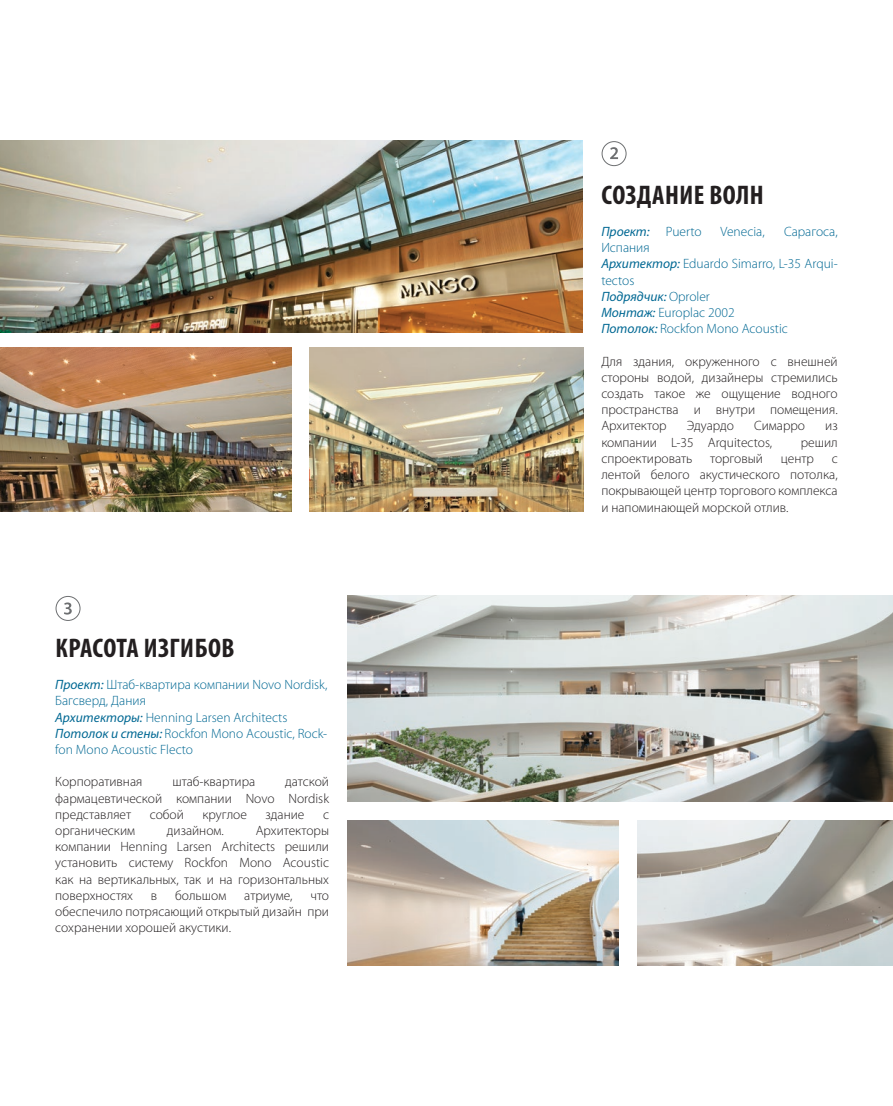
<style>
.page{position:relative;width:893px;height:1106px;background:#fff}
.page>*{position:absolute;margin:0;border:0;box-sizing:border-box;transform-origin:0 0}
.t1{font:700 condensed 27px "Myriad Pro";letter-spacing:.02em;color:#231f20}
.t2{font:300 13.5px/16.2px "Myriad Pro";color:#231f20;text-align:justify}
.t3{font:300 13.5px/16.2px "Myriad Pro";color:#006893}
.t4{font:italic 13.5px "Myriad Pro";color:#006893}
.s1{font-weight:400;font-style:italic}
.s2{font-weight:300;font-style:normal}
</style>
<div class="page">
<img style="left:347px;top:595px;width:546px;height:206px">
<img style="left:637px;top:820px;width:256px;height:145px">
<img style="left:347px;top:820px;width:271px;height:145px">
<img style="left:0;top:141px;width:582px;height:191px">
<img style="left:310px;top:348px;width:273px;height:163px">
<img style="left:0;top:348px;width:292px;height:163px">
<div style="left:602px;top:141px;width:24px;height:25px;border:1px solid #6d6f71;border-radius:50%"></div>
<svg style="left:610px;top:147px;width:8px;height:12px"></svg>
<svg style="left:64px;top:602px;width:8px;height:12px"></svg>
<div style="left:56px;top:596px;width:24px;height:24px;border:1px solid #6d6f71;border-radius:50%"></div>
<h1 class="t1" style="left:56px;top:631px;width:181px">КРАСОТА ИЗГИБОВ</h1>
<p class="t3" style="left:55px;top:676px;width:274px"><span class="s1">Проект:</span> Штаб-квартира компании Novo Nordisk, Багсверд, Дания<br><span class="s1">Архитекторы:</span> Henning Larsen Architects <span class="s1">Потолок и стены:</span> Rockfon Mono Acoustic, Rock&shy;fon Mono Acoustic Flecto</p>
<p class="t2" style="left:55px;top:773px;width:89px">Корпоративная</p>
<p class="t2" style="left:172px;top:773px;width:84px">штаб-квартира</p>
<p class="t2" style="left:55px;top:773px;width:275px;text-indent:230px">датской фармацевтической компании Novo Nordisk представляет</p>
<p class="t2" style="left:150px;top:806px;width:36px">собой</p>
<p class="t2" style="left:203px;top:806px;width:46px">круглое</p>
<p class="t2" style="left:266px;top:806px;width:40px">здание</p>
<p class="t2" style="left:323px;top:806px;width:8px">с</p>
<p class="t2" style="left:55px;top:822px;width:275px;text-indent:200px">Архитекторы компании Henning Larsen Architects решили установить систему Rockfon Mono Acoustic как на вертикальных, так и на горизонтальных поверхностях</p>
<p class="t2" style="left:55px;top:822px;width:81px">органическим</p>
<p class="t2" style="left:167px;top:822px;width:58px">дизайном.</p>
<p class="t2" style="left:151px;top:887px;width:8px">в</p>
<p class="t2" style="left:175px;top:887px;width:53px">большом</p>
<p class="t2" style="left:244px;top:887px;width:50px">атриуме,</p>
<p class="t2" style="left:55px;top:887px;width:275px;text-indent:255px">что обеспечило потрясающий открытый дизайн при сохранении хорошей акустики.</p>
<h1 class="t1" style="left:602px;top:178px;width:164px">СОЗДАНИЕ ВОЛН</h1>
<p class="t4" style="left:601px;top:223px;width:102px">Проект: <span class="s2">Puerto</span></p>
<p class="t3" style="left:720px;top:223px;width:46px">Venecia,</p>
<p class="t3" style="left:784px;top:223px;width:55px">Сарагоса,</p>
<p class="t3" style="left:601px;top:239px;width:238px">Испания<br><span class="s1">Архитектор:</span> Eduardo Simarro, L-35 Arqui&shy;tectos<br><span class="s1">Подрядчик:</span> Oproler<br><span class="s1">Монтаж:</span> Europlac 2002<br><span class="s1">Потолок:</span> Rockfon Mono Acoustic</p>
<p class="t2" style="left:601px;top:353px;width:238px">Для здания, окруженного с внешней стороны водой, дизайнеры стремились создать такое же ощущение водного пространства и внутри помещения.<br>Архитектор</p>
<p class="t2" style="left:687px;top:418px;width:49px">Эдуардо</p>
<p class="t2" style="left:754px;top:418px;width:53px">Симарро</p>
<p class="t2" style="left:825px;top:418px;width:14px">из</p>
<p class="t2" style="left:601px;top:434px;width:172px">компании L-35 Arquitectos,</p>
<p class="t2" style="left:801px;top:434px;width:39px">решил</p>
<p class="t2" style="left:601px;top:450px;width:93px">спроектировать</p>
<p class="t2" style="left:710px;top:450px;width:54px">торговый</p>
<p class="t2" style="left:781px;top:450px;width:35px">центр</p>
<p class="t2" style="left:601px;top:450px;width:238px;text-indent:230px">с лентой белого акустического потолка, покрывающей центр торгового комплекса и напоминающей морской отлив.</p>
</div>
